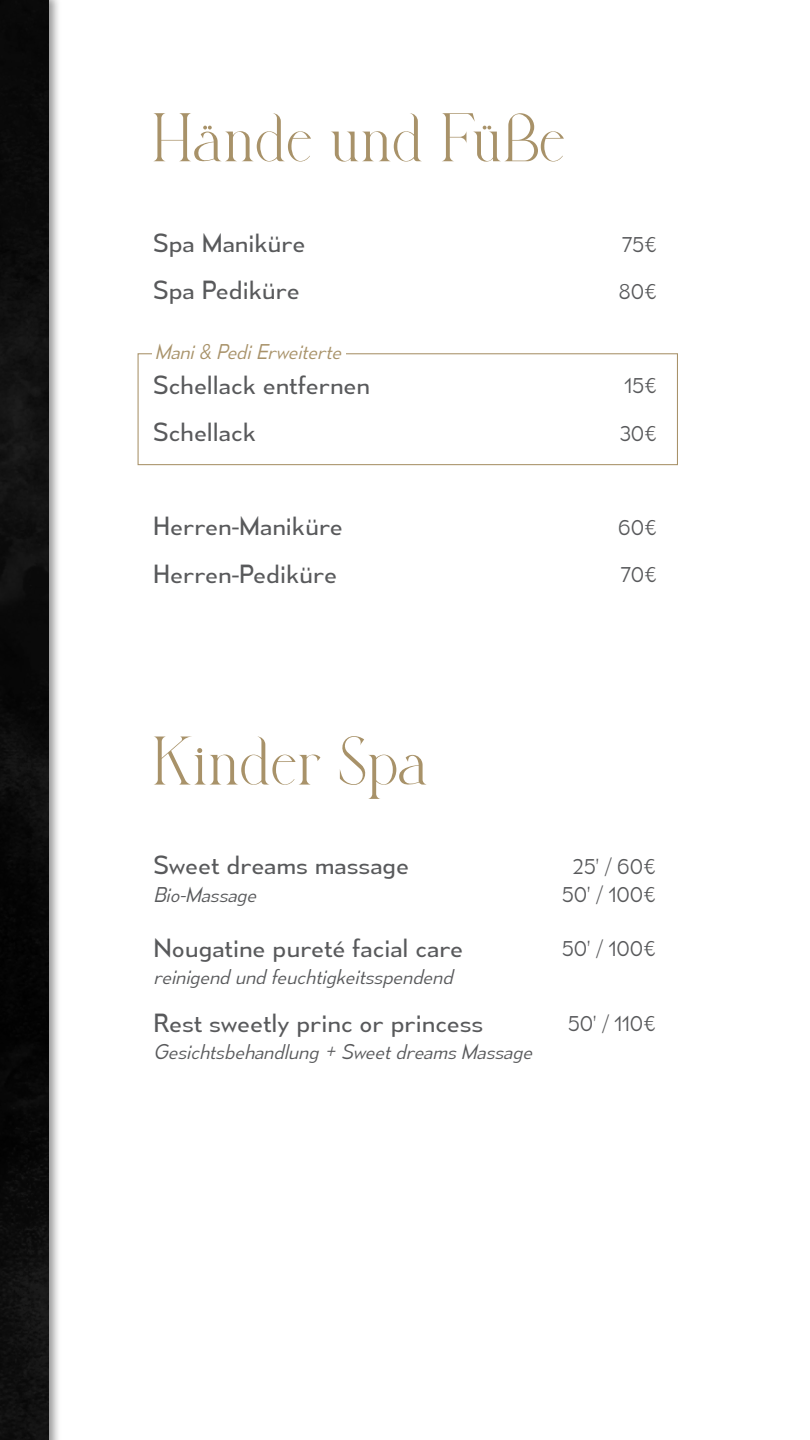
<style>
.page{position:relative;width:810px;height:1440px;background:#fff}
.page>*{position:absolute;margin:0;border:0;box-sizing:border-box;transform-origin:0 0}
.t1{font:55.5px "Balona";color:#a89269}
.t2{font:24px/47.2px "Mesmerize Bk";color:#58595b}
.t3{font:italic 19.5px "Mesmerize Lt";color:#58595b}
.t4{font:19.5px/27.8px "Mesmerize Lt";color:#58595b;text-align:center}
.t5{font:italic 19.5px "Mesmerize Lt";color:#a89269}
</style>
<div class="page">
<div style="left:0;top:0;width:62px;height:1440px;background:#000;opacity:.42"></div>
<img style="left:0;top:0;width:49px;height:1440px">
<div style="left:138px;top:353px;width:540px;height:112px;border:1px solid #a89269"></div>
<div style="left:152px;top:351px;width:194px;height:5px;background:#fff"></div>
<h1 class="t1" style="left:153px;top:99px;width:415px">Hände und Füße</h1>
<p class="t2" style="left:153px;top:219px;width:154px">Spa Maniküre<br>Spa Pediküre</p>
<p class="t5" style="left:155px;top:339px;width:188px">Mani &amp; Pedi Erweiterte</p>
<p class="t2" style="left:153px;top:361px;width:219px">Schellack entfernen<br>Schellack</p>
<p class="t2" style="left:153px;top:502px;width:191px">Herren-Maniküre<br>Herren-Pediküre</p>
<p class="t4" style="left:622px;top:230px;width:37px">75€</p>
<p class="t4" style="left:619px;top:277px;width:40px">80€</p>
<p class="t4" style="left:625px;top:372px;width:35px">15€</p>
<p class="t4" style="left:619px;top:419px;width:40px">30€</p>
<p class="t4" style="left:618px;top:514px;width:41px">60€</p>
<p class="t4" style="left:621px;top:561px;width:38px">70€</p>
<h1 class="t1" style="left:154px;top:722px;width:278px">Kinder Spa</h1>
<p class="t2" style="left:154px;top:841px;width:257px">Sweet dreams massage</p>
<p class="t3" style="left:154px;top:883px;width:104px">Bio-Massage</p>
<p class="t2" style="left:154px;top:924px;width:311px">Nougatine pureté facial care</p>
<p class="t3" style="left:154px;top:965px;width:301px">reinigend und feuchtigkeitsspendend</p>
<p class="t2" style="left:154px;top:999px;width:331px">Rest sweetly princ or princess</p>
<p class="t3" style="left:154px;top:1040px;width:380px">Gesichtsbehandlung + Sweet dreams Massage</p>
<p class="t4" style="left:562px;top:852px;width:96px">25’ / 60€<br>50’ / 100€</p>
<p class="t4" style="left:562px;top:935px;width:96px">50’ / 100€</p>
<p class="t4" style="left:568px;top:1010px;width:91px">50’ / 110€</p>
</div>
